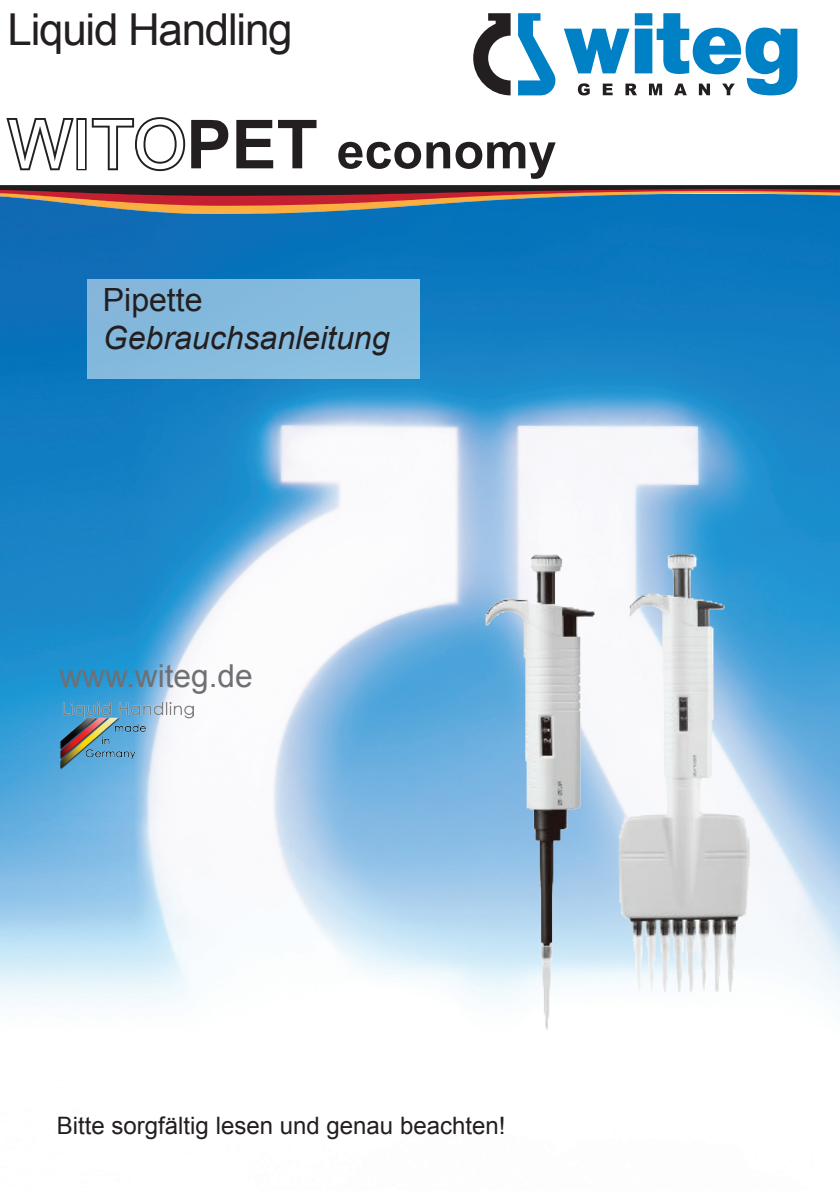
<style>
.page{position:relative;width:840px;height:1191px;background:#fff}
.page>*{position:absolute;margin:0;border:0;box-sizing:border-box;transform-origin:0 0}
.t1{font:700 50px "Arial";color:#231f20}
.t2{font:44px "Arial";letter-spacing:-.03em;color:#231f20}
.t3{font:italic 32px "Arial";color:#231f20}
.t4{font:32px "Arial";color:#231f20}
.t5{font:31.6px "Arial";color:#6f7073}
.t6{font:24px "Arial";color:#231f20}
.s1{font-weight:400;font-size:67.6px;color:#fff}
.s2{font-size:67.6px}
</style>
<div class="page">
<svg style="left:473px;top:13px;width:37px;height:82px"></svg>
<svg style="left:518px;top:13px;width:37px;height:82px"></svg>
<svg style="left:563px;top:13px;width:234px;height:82px"></svg>
<img style="left:0;top:213px;width:839px;height:794px">
<svg style="left:6px;top:118px;width:68px;height:53px"></svg>
<div style="left:76px;top:118px;width:11px;height:52px;border:4px solid #231f20"></div>
<svg style="left:91px;top:117px;width:95px;height:55px"></svg>
<img style="left:0;top:186px;width:839px;height:27px">
<img style="left:59px;top:702px;width:134px;height:70px">
<div style="left:87px;top:279px;width:333px;height:100px;background:#85bbde"></div>
<img style="left:614px;top:551px;width:141px;height:447px">
<img style="left:472px;top:547px;width:133px;height:483px">
<h2 class="t2" style="left:8px;top:1px;width:286px">Liquid Handling</h2>
<h1 class="t1" style="left:8px;top:117px;width:549px"><span class="s1">WITO</span><span class="s2">PET</span> economy</h1>
<h3 class="t4" style="left:103px;top:278px;width:101px">Pipette</h3>
<h3 class="t3" style="left:103px;top:317px;width:288px">Gebrauchsanleitung</h3>
<h3 class="t5" style="left:59px;top:655px;width:195px">www.witeg.de</h3>
<p class="t6" style="left:57px;top:1110px;width:450px">Bitte sorgfältig lesen und genau beachten!</p>
</div>
